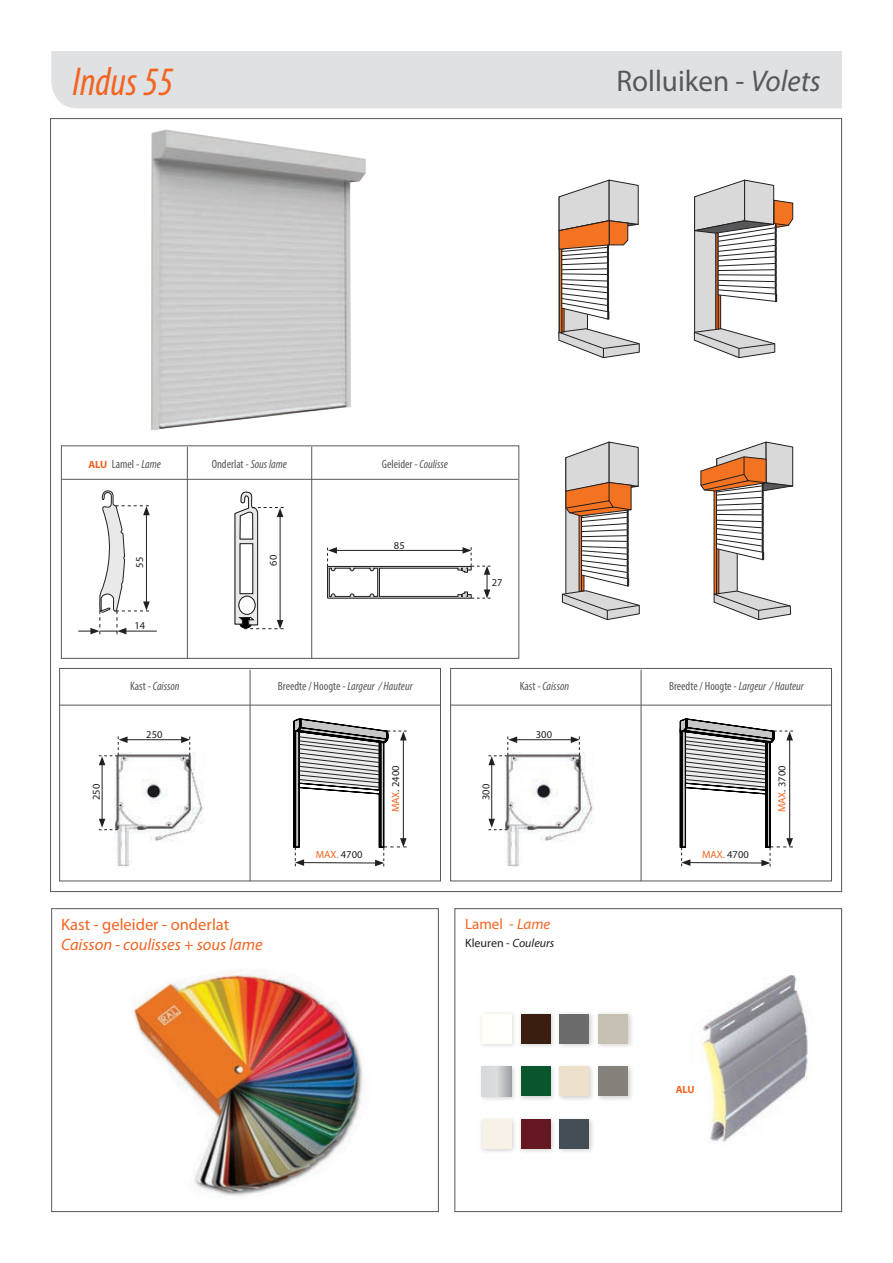
<style>
.page{position:relative;width:893px;height:1263px;background:#fff}
.page>*{position:absolute;margin:0;border:0;box-sizing:border-box;transform-origin:0 0}
.t1{font:italic condensed 40.5px "Myriad Pro";color:#f36421}
.t2{font:30px "Myriad Pro";color:#57585a}
.t3{font:italic 16.5px "Myriad Pro";color:#f36421}
.t4{font:16.5px "Myriad Pro";color:#f36421}
.t5{font:15px "Myriad Pro";color:#f36421}
.t6{font:condensed 12px "Myriad Pro";color:#57585a}
.t7{font:italic condensed 12px "Myriad Pro";color:#57585a}
.t8{font:12px "Myriad Pro";color:#231f20}
.t9{font:10.5px "Myriad Pro";color:#231f20}
.t10{font:10.5px "Myriad Pro";color:#f36421}
.t11{font:700 10.5px "Myriad Pro";color:#f36421}
.s1{font-style:italic}
.s2{font-weight:700;font-stretch:normal;font-size:10.5px;color:#f36421}
.s3{font-style:normal}
.s4{color:#f36421}
.s5{color:#231f20}
</style>
<div class="page">
<img style="left:122px;top:971px;width:273px;height:242px">
<div style="left:51px;top:51px;width:791px;height:57px;background:#e0e1e3"></div>
<div style="left:51px;top:908px;width:388px;height:304px;border:1px solid #57585a"></div>
<img style="left:700px;top:975px;width:108px;height:168px">
<div style="left:454px;top:908px;width:388px;height:304px;border:1px solid #57585a"></div>
<div style="left:479px;top:1063px;width:38px;height:39px;background:#231f20;opacity:.2"></div>
<svg style="left:482px;top:1066px;width:30px;height:30px"></svg>
<div style="left:479px;top:1116px;width:38px;height:38px;background:#231f20;opacity:.2"></div>
<div style="left:482px;top:1119px;width:30px;height:30px;background:#f8f1e7"></div>
<div style="left:517px;top:1116px;width:39px;height:38px;background:#231f20;opacity:.2"></div>
<div style="left:521px;top:1119px;width:29px;height:30px;background:#641822"></div>
<div style="left:556px;top:1116px;width:39px;height:38px;background:#231f20;opacity:.2"></div>
<div style="left:560px;top:1119px;width:29px;height:30px;background:#444e54"></div>
<div style="left:517px;top:1063px;width:39px;height:39px;background:#231f20;opacity:.2"></div>
<div style="left:521px;top:1066px;width:29px;height:30px;background:#09562d"></div>
<div style="left:479px;top:1010px;width:38px;height:39px;background:#231f20;opacity:.16"></div>
<div style="left:482px;top:1014px;width:30px;height:29px;background:#fffef8"></div>
<div style="left:556px;top:1010px;width:39px;height:39px;background:#231f20;opacity:.2"></div>
<div style="left:560px;top:1014px;width:29px;height:29px;background:#6c6c6c"></div>
<div style="left:556px;top:1063px;width:39px;height:39px;background:#231f20;opacity:.2"></div>
<div style="left:560px;top:1066px;width:29px;height:30px;background:#ede1cb"></div>
<div style="left:517px;top:1010px;width:39px;height:39px;background:#231f20;opacity:.2"></div>
<div style="left:521px;top:1014px;width:29px;height:29px;background:#3a1e10"></div>
<div style="left:595px;top:1010px;width:39px;height:39px;background:#231f20;opacity:.2"></div>
<div style="left:598px;top:1014px;width:30px;height:29px;background:#c7c1b4"></div>
<div style="left:595px;top:1063px;width:39px;height:39px;background:#231f20;opacity:.2"></div>
<div style="left:598px;top:1066px;width:30px;height:30px;background:#84827b"></div>
<svg style="left:700px;top:441px;width:94px;height:179px"></svg>
<svg style="left:562px;top:441px;width:78px;height:179px"></svg>
<svg style="left:694px;top:179px;width:99px;height:179px"></svg>
<svg style="left:558px;top:179px;width:82px;height:179px"></svg>
<img style="left:115px;top:753px;width:88px;height:113px">
<hr style="left:125px;top:739px;width:59px;height:1px;background:#231f20">
<svg style="left:181px;top:736px;width:9px;height:19px"></svg>
<hr style="left:102px;top:763px;width:1px;height:58px;background:#231f20">
<svg style="left:99px;top:819px;width:19px;height:11px"></svg>
<svg style="left:99px;top:736px;width:29px;height:29px"></svg>
<img style="left:504px;top:753px;width:89px;height:113px">
<hr style="left:515px;top:739px;width:58px;height:1px;background:#231f20">
<svg style="left:571px;top:736px;width:9px;height:19px"></svg>
<hr style="left:491px;top:763px;width:1px;height:58px;background:#231f20">
<svg style="left:488px;top:819px;width:19px;height:11px"></svg>
<svg style="left:488px;top:736px;width:29px;height:29px"></svg>
<div style="left:379px;top:740px;width:3px;height:107px;background:#fff;border:1px solid #000"></div>
<svg style="left:296px;top:794px;width:3px;height:53px"></svg>
<div style="left:381px;top:740px;width:3px;height:107px;border:1px solid #000"></div>
<div style="left:294px;top:729px;width:2px;height:118px;background:#fff;border:1px solid #000"></div>
<div style="left:380px;top:742px;width:1px;height:105px;border:1px solid #000"></div>
<hr style="left:403px;top:738px;width:1px;height:102px;background:#231f20">
<hr style="left:302px;top:862px;width:75px;height:1px;background:#231f20">
<svg style="left:295px;top:847px;width:9px;height:19px"></svg>
<svg style="left:293px;top:704px;width:114px;height:90px"></svg>
<svg style="left:375px;top:838px;width:32px;height:28px"></svg>
<hr style="left:765px;top:740px;width:4px;height:107px;background:#000">
<svg style="left:682px;top:794px;width:4px;height:53px"></svg>
<div style="left:767px;top:740px;width:3px;height:107px;border:1px solid #000"></div>
<div style="left:680px;top:729px;width:2px;height:118px;background:#fff;border:1px solid #000"></div>
<hr style="left:789px;top:738px;width:1px;height:102px;background:#231f20">
<hr style="left:688px;top:862px;width:76px;height:1px;background:#231f20">
<svg style="left:681px;top:847px;width:9px;height:19px"></svg>
<svg style="left:680px;top:704px;width:113px;height:90px"></svg>
<svg style="left:761px;top:838px;width:32px;height:28px"></svg>
<img style="left:151px;top:129px;width:215px;height:302px">
<svg style="left:327px;top:547px;width:163px;height:52px"></svg>
<div style="left:61px;top:445px;width:458px;height:214px;border:1px solid #57585a"></div>
<hr style="left:187px;top:447px;width:1px;height:212px;background:#57585a">
<hr style="left:311px;top:447px;width:1px;height:212px;background:#57585a">
<hr style="left:62px;top:479px;width:456px;height:1px;background:#57585a">
<hr style="left:124px;top:631px;width:33px;height:1px;background:#231f20">
<svg style="left:78px;top:491px;width:72px;height:143px"></svg>
<svg style="left:234px;top:491px;width:50px;height:138px"></svg>
<div style="left:59px;top:668px;width:382px;height:213px;border:1px solid #57585a"></div>
<div style="left:450px;top:668px;width:382px;height:213px;border:1px solid #57585a"></div>
<hr style="left:250px;top:670px;width:1px;height:211px;background:#57585a">
<hr style="left:641px;top:670px;width:1px;height:211px;background:#57585a">
<hr style="left:59px;top:705px;width:382px;height:1px;background:#57585a">
<hr style="left:450px;top:705px;width:382px;height:1px;background:#57585a">
<p class="t1" style="left:72px;top:57px;width:102px">Indus 55</p>
<p class="t2" style="left:616px;top:62px;width:206px">Rolluiken - <span class="s1">Volets</span></p>
<p class="t6" style="left:88px;top:456px;width:74px"><span class="s2">ALU</span> Lamel - <span class="s1">Lame</span></p>
<p class="t6" style="left:212px;top:456px;width:77px">Onderlat - <span class="s1">Sous lame</span></p>
<p class="t6" style="left:382px;top:456px;width:67px">Geleider - <span class="s1">Coulisse</span></p>
<p class="t9" style="left:133px;top:568px;width:12px;rotate:-90deg">55</p>
<p class="t9" style="left:135px;top:619px;width:12px">14</p>
<p class="t9" style="left:267px;top:566px;width:12px;rotate:-90deg">60</p>
<p class="t9" style="left:394px;top:539px;width:12px">85</p>
<p class="t9" style="left:492px;top:576px;width:12px">27</p>
<p class="t7" style="left:130px;top:679px;width:51px"><span class="s3">Kast -</span> Caisson</p>
<p class="t6" style="left:278px;top:679px;width:136px">Breedte / Hoogte - <span class="s1">Largeur / Hauteur</span></p>
<p class="t7" style="left:520px;top:679px;width:51px"><span class="s3">Kast -</span> Caisson</p>
<p class="t6" style="left:669px;top:679px;width:136px">Breedte / Hoogte - <span class="s1">Largeur / Hauteur</span></p>
<p class="t9" style="left:146px;top:728px;width:18px">250</p>
<p class="t9" style="left:536px;top:728px;width:18px">300</p>
<p class="t9" style="left:90px;top:800px;width:18px;rotate:-90deg">250</p>
<p class="t9" style="left:389px;top:812px;width:48px;rotate:-90deg"><span class="s4">MAX</span>. 2400</p>
<p class="t9" style="left:479px;top:800px;width:18px;rotate:-90deg">300</p>
<p class="t9" style="left:775px;top:812px;width:48px;rotate:-90deg"><span class="s4">MAX</span>. 3700</p>
<p class="t10" style="left:316px;top:848px;width:48px">MAX. <span class="s5">4700</span></p>
<p class="t10" style="left:702px;top:848px;width:48px">MAX. <span class="s5">4700</span></p>
<p class="t4" style="left:61px;top:914px;width:170px">Kast - geleider - onderlat</p>
<p class="t3" style="left:61px;top:934px;width:203px">Caisson - coulisses + sous lame</p>
<p class="t5" style="left:465px;top:915px;width:87px">Lamel - <span class="s1">Lame</span></p>
<p class="t8" style="left:465px;top:936px;width:91px">Kleuren - <span class="s1">Couleurs</span></p>
<p class="t11" style="left:676px;top:1082px;width:21px">ALU</p>
</div>
